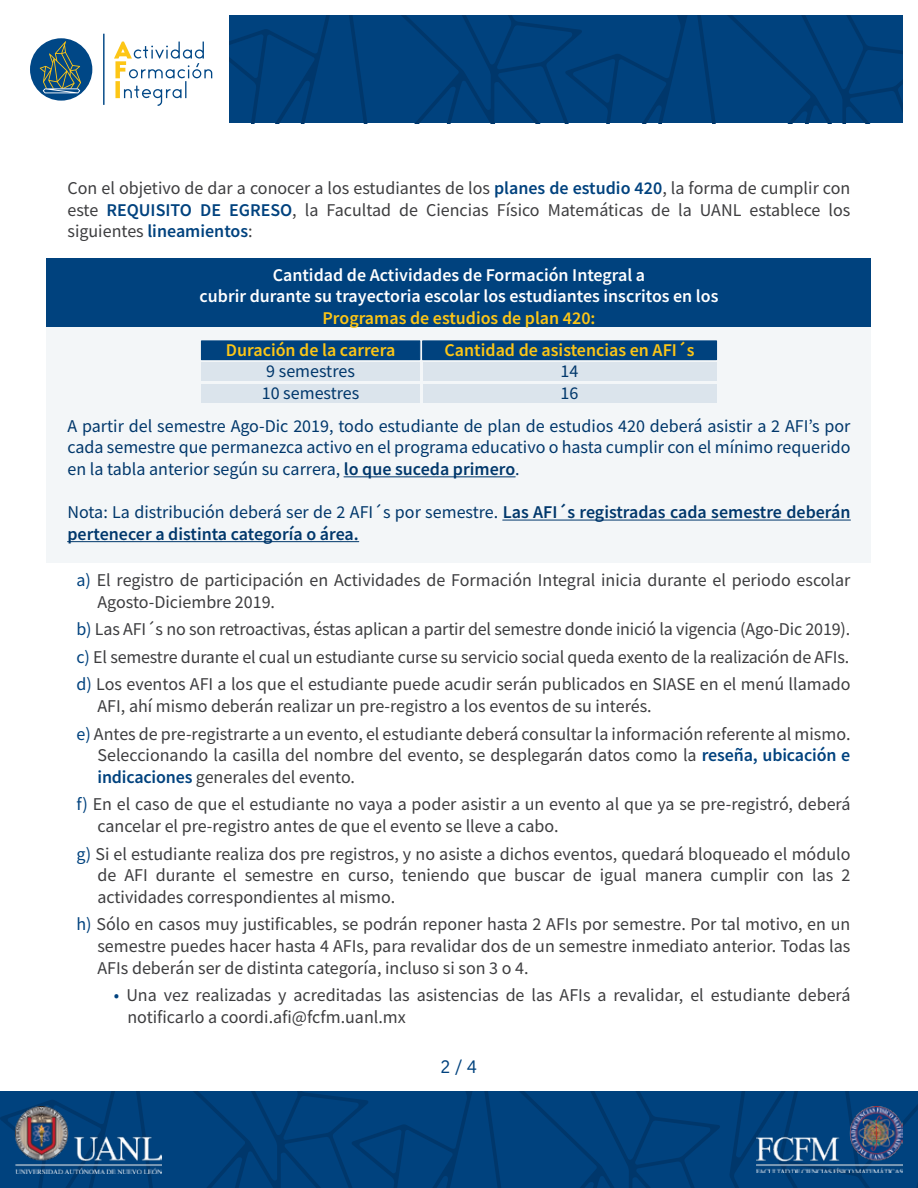
<style>
.page{position:relative;width:918px;height:1188px;background:#fff}
.page>*{position:absolute;margin:0;border:0;box-sizing:border-box;transform-origin:0 0}
.t1{font:18px/21.6px "Source Sans Pro";color:#3d3d3f}
.t2{font:18px/21.6px "Source Sans Pro";color:#00376b}
.t3{font:600 18px/21.6px "Source Sans Pro";color:#00376b}
.t4{font:600 18px/21.6px "Source Sans Pro";color:#fff;text-align:center}
.t5{font:600 18px "Source Sans Pro";color:#fdc616}
.t6{font:18px "Geomanist";color:#00427e}
.s1{font-weight:600;color:#00427e}
.s2{font-weight:600}
.s3{font-weight:400}
.s4{color:#00427e}
</style>
<div class="page">
<svg style="left:0;top:1091px;width:918px;height:97px;background:#00407c"></svg>
<img style="left:756px;top:1106px;width:147px;height:67px">
<img style="left:15px;top:1106px;width:147px;height:67px">
<div style="left:30px;top:38px;width:62px;height:63px;background:#004786;border-radius:50%"></div>
<svg style="left:103px;top:34px;width:2px;height:71px"></svg>
<svg style="left:114px;top:42px;width:98px;height:64px"></svg>
<svg style="left:40px;top:41px;width:41px;height:52px"></svg>
<svg style="left:230px;top:15px;width:673px;height:108px;background:#00407b"></svg>
<div style="left:46px;top:258px;width:826px;height:304px;background:#f3f6f8"></div>
<div style="left:46px;top:258px;width:826px;height:69px;background:#00427e"></div>
<div style="left:201px;top:340px;width:219px;height:20px;background:#00427e;border:1px solid #00427e"></div>
<div style="left:422px;top:340px;width:295px;height:20px;background:#00427e;border:1px solid #00427e"></div>
<div style="left:202px;top:363px;width:218px;height:18px;background:#dbe4ec"></div>
<div style="left:423px;top:363px;width:293px;height:18px;background:#dbe4ec"></div>
<div style="left:423px;top:384px;width:293px;height:19px;background:#dbe4ec"></div>
<div style="left:202px;top:384px;width:218px;height:19px;background:#dbe4ec"></div>
<hr style="left:344px;top:476px;width:171px;height:1px;background:#00376b">
<hr style="left:503px;top:520px;width:347px;height:1px;background:#00376b">
<hr style="left:68px;top:541px;width:291px;height:1px;background:#00376b">
<p class="t1" style="left:67px;top:177px;width:784px;text-align:justify">Con el objetivo de dar a conocer a los estudiantes de los <span class="s1">planes de estudio 420</span>, la forma de cumplir con este <span class="s1">REQUISITO DE EGRESO</span>, la Facultad de Ciencias Físico Matemáticas de la UANL establece los siguientes <span class="s1">lineamientos</span>:</p>
<p class="t4" style="left:200px;top:264px;width:520px">Cantidad de Actividades de Formación Integral a<br>cubrir durante su trayectoria escolar los estudiantes inscritos en los</p>
<p class="t5" style="left:322px;top:306px;width:275px">Programas de estudios de plan 420:</p>
<p class="t5" style="left:226px;top:338px;width:171px">Duración de la carrera</p>
<p class="t2" style="left:262px;top:361px;width:99px">9 semestres<br>10 semestres</p>
<p class="t5" style="left:445px;top:338px;width:252px">Cantidad de asistencias en AFI´s</p>
<p class="t2" style="left:561px;top:361px;width:19px">14<br>16</p>
<p class="t2" style="left:67px;top:415px;width:785px;text-align:justify">A partir del semestre Ago-Dic 2019, todo estudiante de plan de estudios 420 deberá asistir a 2 AFI’s por cada semestre que permanezca activo en el programa educativo o hasta cumplir con el mínimo requerido en la tabla anterior según su carrera, <span class="s2">lo que suceda primero</span>.</p>
<p class="t3" style="left:68px;top:501px;width:785px"><span class="s3">Nota: La distribución deberá ser de 2 AFI´s por semestre.</span> Las AFI´s registradas cada semestre deberán pertenecer a distinta categoría o área.</p>
<p class="t1" style="left:98px;top:569px;width:755px;text-indent:-21px"><span class="s4">a)</span> El registro de participación en Actividades de Formación Integral inicia durante el periodo escolar<br>Agosto-Diciembre 2019.</p>
<p class="t1" style="left:76px;top:615px;width:776px;line-height:27.6px;text-align:justify"><span class="s4">b)</span> Las AFI´s no son retroactivas, éstas aplican a partir del semestre donde inició la vigencia (Ago-Dic 2019). <span class="s4">c)</span> El semestre durante el cual un estudiante curse su servicio social queda exento de la realización de AFIs. <span class="s4">d)</span> Los eventos AFI a los que el estudiante puede acudir serán publicados en SIASE en el menú llamado</p>
<p class="t1" style="left:76px;top:692px;width:776px;line-height:27.6px;text-indent:21px">AFI, ahí mismo deberán realizar un pre-registro a los eventos de su interés.<br><span class="s4">e)</span> Antes de pre-registrarte a un evento, el estudiante deberá consultar la información referente al mismo.</p>
<p class="t1" style="left:97px;top:744px;width:754px">Seleccionando la casilla del nombre del evento, se desplegarán datos como la <span class="s1">reseña, ubicación e indicaciones</span> generales del evento.</p>
<p class="t1" style="left:97px;top:794px;width:755px;text-indent:-21px"><span class="s4">f)</span> En el caso de que el estudiante no vaya a poder asistir a un evento al que ya se pre-registró, deberá cancelar el pre-registro antes de que el evento se lleve a cabo.</p>
<p class="t1" style="left:97px;top:843px;width:755px;text-align:justify;text-indent:-21px"><span class="s4">g)</span> Si el estudiante realiza dos pre registros, y no asiste a dichos eventos, quedará bloqueado el módulo de AFI durante el semestre en curso, teniendo que buscar de igual manera cumplir con las 2 actividades correspondientes al mismo.</p>
<p class="t1" style="left:97px;top:914px;width:755px;text-align:justify;text-indent:-21px"><span class="s4">h)</span> Sólo en casos muy justificables, se podrán reponer hasta 2 AFIs por semestre. Por tal motivo, en un semestre puedes hacer hasta 4 AFIs, para revalidar dos de un semestre inmediato anterior. Todas las AFIs deberán ser de distinta categoría, incluso si son 3 o 4.</p>
<p class="t1" style="left:127px;top:984px;width:725px;text-indent:-14px"><span class="s4">•</span> Una vez realizadas y acreditadas las asistencias de las AFIs a revalidar, el estudiante deberá notificarlo a coordi.afi@fcfm.uanl.mx</p>
<p class="t6" style="left:441px;top:1055px;width:38px">2 / 4</p>
</div>
